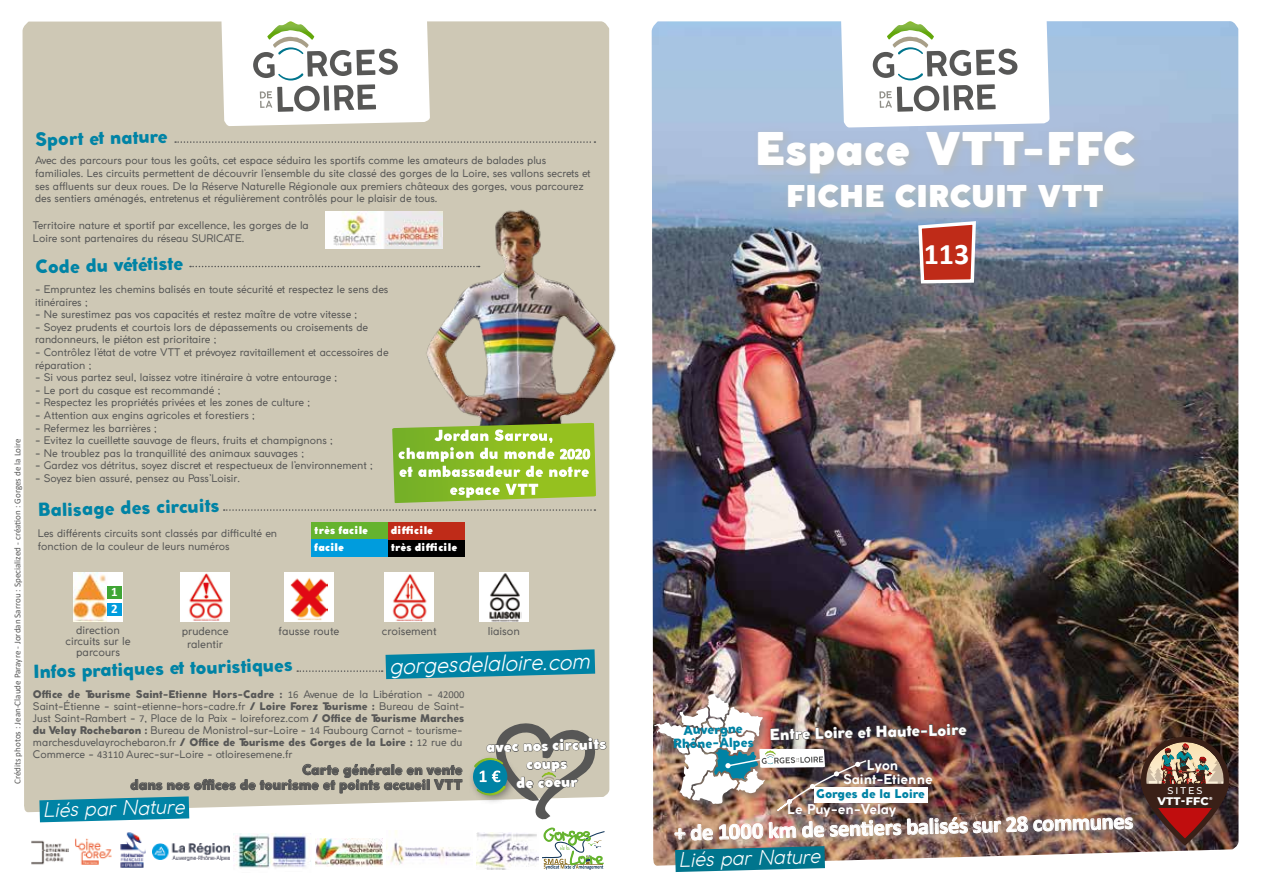
<style>
.page{position:relative;width:1263px;height:893px;background:#fff}
.page>*{position:absolute;margin:0;border:0;box-sizing:border-box;transform-origin:0 0}
.t1{font:900 45px "Coco Gothic";letter-spacing:-.01em;color:#fff}
.t2{font:900 30px "Coco Gothic";letter-spacing:-.01em;color:#fff}
.t3{font:700 30px "Calibri";color:#fff}
.t4{font:700 22.5px "Calibri";color:#fff}
.t5{font:italic 300 21.9px "Coco Gothic";color:#fff}
.t6{font:italic 300 19.8px "Coco Gothic";color:#fff}
.t7{font:800 18px "Coco Gothic";color:#0083a5}
.t8{font:800 15px "Coco Gothic";color:#fff}
.t9{font:900 14.25px/18.5px "Coco Gothic";color:#fff;text-align:center}
.t10{font:800 13.5px/15px "Coco Gothic";letter-spacing:.005em;color:#575756;text-align:right}
.t11{font:700 13.5px "Coco Gothic";color:#fff}
.t12{font:700 12.9px/16.6px "Calibri";color:#fff}
.t13{font:800 12.6px/13.6px "Coco Gothic";color:#0083a5;text-align:center}
.t14{font:800 12px "Coco Gothic";color:#0083a5}
.t15{font:800 11.25px "Montserrat";letter-spacing:.02em;color:#fff}
.t16{font:10.95px/10.8px "Coco Gothic";color:#575756;text-align:center}
.t17{font:10.5px/12.6px "Coco Gothic";color:#575756}
.t18{font:900 10.5px "Coco Gothic";color:#fff}
.t19{font:500 9.6px "Montserrat";letter-spacing:.2em;color:#fff}
.t20{font:9px "Calibri";color:#575756}
.t21{font:800 4.35px "Montserrat";color:#fff}
.s1{font-weight:800}
.s2{font-family:"Calibri"}
</style>
<div class="page">
<img style="left:652px;top:21px;width:586px;height:842px">
<img style="left:1141px;top:737px;width:88px;height:109px">
<svg style="left:841px;top:21px;width:208px;height:105px"></svg>
<div style="left:650px;top:689px;width:125px;height:126px;background:#575756;opacity:.75"></div>
<div style="left:753px;top:126px;width:392px;height:59px;background:#b8b8af;opacity:.75"></div>
<div style="left:783px;top:180px;width:331px;height:39px;background:#b8b8af;opacity:.75"></div>
<div style="left:23px;top:21px;width:586px;height:791px;background:#cec8b5"></div>
<img style="left:233px;top:833px;width:78px;height:35px">
<img style="left:387px;top:831px;width:84px;height:34px">
<img style="left:120px;top:832px;width:26px;height:36px">
<img style="left:153px;top:843px;width:76px;height:18px">
<svg style="left:221px;top:21px;width:209px;height:105px"></svg>
<img style="left:415px;top:202px;width:201px;height:226px">
<img style="left:316px;top:838px;width:66px;height:28px">
<img style="left:75px;top:838px;width:37px;height:27px">
<img style="left:31px;top:840px;width:38px;height:25px">
<div style="left:73px;top:573px;width:50px;height:49px;background:#fff"></div>
<img style="left:73px;top:573px;width:35px;height:49px">
<div style="left:108px;top:586px;width:14px;height:12px;background:#3fa535"></div>
<div style="left:108px;top:603px;width:14px;height:12px;background:#009cdd"></div>
<div style="left:284px;top:573px;width:49px;height:49px;background:#fff"></div>
<img style="left:291px;top:577px;width:36px;height:44px">
<div style="left:181px;top:573px;width:49px;height:49px;background:#fff"></div>
<img style="left:189px;top:573px;width:34px;height:48px">
<div style="left:385px;top:573px;width:49px;height:49px;background:#fff"></div>
<img style="left:392px;top:574px;width:35px;height:48px">
<div style="left:479px;top:573px;width:49px;height:49px;background:#fff"></div>
<img style="left:489px;top:573px;width:32px;height:49px">
<img style="left:325px;top:211px;width:118px;height:37px">
<svg style="left:39px;top:764px;width:424px;height:58px"></svg>
<div style="left:468px;top:755px;width:50px;height:50px;background:#575756;opacity:.75"></div>
<svg style="left:472px;top:720px;width:135px;height:150px"></svg>
<svg style="left:297px;top:649px;width:298px;height:30px;background:#58a0ab"></svg>
<svg style="left:224px;top:509px;width:371px;height:2px"></svg>
<svg style="left:190px;top:266px;width:290px;height:1px"></svg>
<svg style="left:175px;top:141px;width:420px;height:2px"></svg>
<img style="left:654px;top:694px;width:479px;height:178px">
<div style="left:388px;top:540px;width:76px;height:17px;background:#000"></div>
<div style="left:388px;top:523px;width:76px;height:17px;background:#bf2b18"></div>
<div style="left:311px;top:523px;width:77px;height:17px;background:#65b32e"></div>
<div style="left:311px;top:540px;width:77px;height:17px;background:#009cdd"></div>
<svg style="left:392px;top:423px;width:204px;height:80px;background:#a3c656"></svg>
<svg style="left:916px;top:219px;width:62px;height:66px;background:#bb625b"></svg>
<p class="t20" style="left:11px;top:784px;width:347px;rotate:-90deg">Crédits photos : Jean-Claude Parayre - Jordan Sarrou : Specialized - création : Gorges de la Loire</p>
<h3 class="t7" style="left:35px;top:125px;width:134px;rotate:-1deg">Sport et nature</h3>
<p class="t17" style="left:35px;top:154px;width:557px">Avec des parcours pour tous les goûts, cet espace séduira les sportifs comme les amateurs de balades plus familiales. Les circuits permettent de découvrir l’ensemble du site classé des gorges de la Loire, ses vallons secrets et ses affluents sur deux roues. De la Réserve Naturelle Régionale aux premiers châteaux des gorges, vous parcourez des sentiers aménagés, entretenus et régulièrement contrôlés pour le plaisir de tous.</p>
<p class="t17" style="left:33px;top:219px;width:277px">Territoire nature et sportif par excellence, les gorges de la<br>Loire sont partenaires du réseau SURICATE.</p>
<h3 class="t7" style="left:35px;top:252px;width:150px;rotate:-1deg">Code du vététiste</h3>
<p class="t17" style="left:35px;top:283px;width:355px">- Empruntez les chemins balisés en toute sécurité et respectez le sens des itinéraires ;</p>
<p class="t17" style="left:35px;top:308px;width:324px">- Ne surestimez pas vos capacités et restez maître de votre vitesse ;</p>
<p class="t17" style="left:35px;top:320px;width:334px">- Soyez prudents et courtois lors de dépassements ou croisements de randonneurs, le piéton est prioritaire ;</p>
<p class="t17" style="left:35px;top:346px;width:355px">- Contrôlez l’état de votre VTT et prévoyez ravitaillement et accessoires de réparation ;</p>
<p class="t17" style="left:35px;top:371px;width:304px">- Si vous partez seul, laissez votre itinéraire à votre entourage ;</p>
<p class="t17" style="left:35px;top:383px;width:187px">- Le port du casque est recommandé ;</p>
<p class="t17" style="left:35px;top:396px;width:276px">- Respectez les propriétés privées et les zones de culture ;</p>
<p class="t17" style="left:35px;top:409px;width:221px">- Attention aux engins agricoles et forestiers ;</p>
<p class="t17" style="left:35px;top:421px;width:123px">- Refermez les barrières ;</p>
<p class="t17" style="left:35px;top:434px;width:299px">- Evitez la cueillette sauvage de fleurs, fruits et champignons ;</p>
<p class="t17" style="left:35px;top:446px;width:270px">- Ne troublez pas la tranquillité des animaux sauvages ;</p>
<p class="t17" style="left:35px;top:459px;width:339px">- Gardez vos détritus, soyez discret et respectueux de l’environnement ;</p>
<p class="t17" style="left:35px;top:472px;width:207px">- Soyez bien assuré, pensez au Pass’Loisir.</p>
<h3 class="t7" style="left:38px;top:495px;width:183px;rotate:-1deg">Balisage des circuits</h3>
<p class="t17" style="left:38px;top:527px;width:241px">Les différents circuits sont classés par difficulté en fonction de la couleur de leurs numéros</p>
<p class="t12" style="left:111px;top:583px;width:8px">1<br>2</p>
<p class="t18" style="left:314px;top:522px;width:55px">très facile</p>
<p class="t18" style="left:391px;top:522px;width:44px">difficile</p>
<p class="t18" style="left:314px;top:539px;width:31px">facile</p>
<p class="t18" style="left:391px;top:539px;width:68px">très difficile</p>
<p class="t16" style="left:65px;top:624px;width:67px">direction circuits sur le parcours</p>
<p class="t16" style="left:182px;top:625px;width:48px">prudence</p>
<p class="t16" style="left:278px;top:625px;width:62px">fausse route</p>
<p class="t16" style="left:187px;top:638px;width:37px">ralentir</p>
<p class="t16" style="left:382px;top:625px;width:56px">croisement</p>
<p class="t16" style="left:488px;top:625px;width:34px">liaison</p>
<h3 class="t7" style="left:33px;top:657px;width:261px;rotate:-1deg">Infos pratiques et touristiques</h3>
<h3 class="t5" style="left:388px;top:651px;width:202px;rotate:-2deg">gorgesdelaloire.com</h3>
<p class="t17" style="left:33px;top:688px;width:433px;line-height:12px"><span class="s1">Office de Tourisme Saint-Etienne Hors-Cadre :</span> <span class="s2">16</span> Avenue de la Libération - <span class="s2">42000<br></span>Saint-Étienne - saint-etienne-hors-cadre.fr <span class="s1">/ Loire Forez Tourisme :</span> Bureau de Saint-Just Saint-Rambert - <span class="s2">7</span>, Place de la Paix - loireforez.com <span class="s1">/ Office de Tourisme Marches du Velay Rochebaron :</span> Bureau de Monistrol-sur-Loire - <span class="s2">14</span> Faubourg Carnot - tourisme&shy;marchesduvelayrochebaron.fr <span class="s1">/ Office de Tourisme des Gorges de la Loire :</span> <span class="s2">12</span> rue du Commerce - <span class="s2">43110</span> Aurec-sur-Loire - otloiresemene.fr</p>
<h3 class="t9" style="left:486px;top:737px;width:121px;rotate:-1deg">avec nos circuits coups<br>de coeur</h3>
<p class="t10" style="left:130px;top:762px;width:334px">Carte générale en vente<br>dans nos offices de tourisme et points accueil VTT</p>
<h3 class="t6" style="left:43px;top:795px;width:143px;rotate:-1deg">Liés par Nature</h3>
<h1 class="t1" style="left:755px;top:117px;width:382px">Espace VTT-FFC</h1>
<h2 class="t2" style="left:786px;top:175px;width:320px">FICHE CIRCUIT VTT</h2>
<h2 class="t3" style="left:924px;top:232px;width:47px">113</h2>
<p class="t13" style="left:673px;top:723px;width:82px;rotate:-1deg">Auvergne<br>Rhône-Alpes</p>
<h3 class="t8" style="left:769px;top:724px;width:199px;rotate:-2deg">Entre Loire et Haute-Loire</h3>
<p class="t11" style="left:867px;top:755px;width:33px">Lyon</p>
<p class="t14" style="left:816px;top:785px;width:110px">Gorges de la Loire</p>
<p class="t11" style="left:843px;top:769px;width:91px">Saint-Etienne</p>
<p class="t11" style="left:787px;top:799px;width:111px">Le Puy-en-Velay</p>
<h3 class="t4" style="left:674px;top:819px;width:460px;rotate:-2deg">+ de 1000 km de senti ers balisés sur 28 communes</h3>
<h3 class="t6" style="left:678px;top:844px;width:143px;rotate:-1deg">Liés par Nature</h3>
<p class="t19" style="left:1167px;top:784px;width:36px">SITES</p>
<p class="t15" style="left:1157px;top:793px;width:53px">VTT-FFC</p>
<p class="t21" style="left:1209px;top:796px;width:5px">®</p>
</div>
